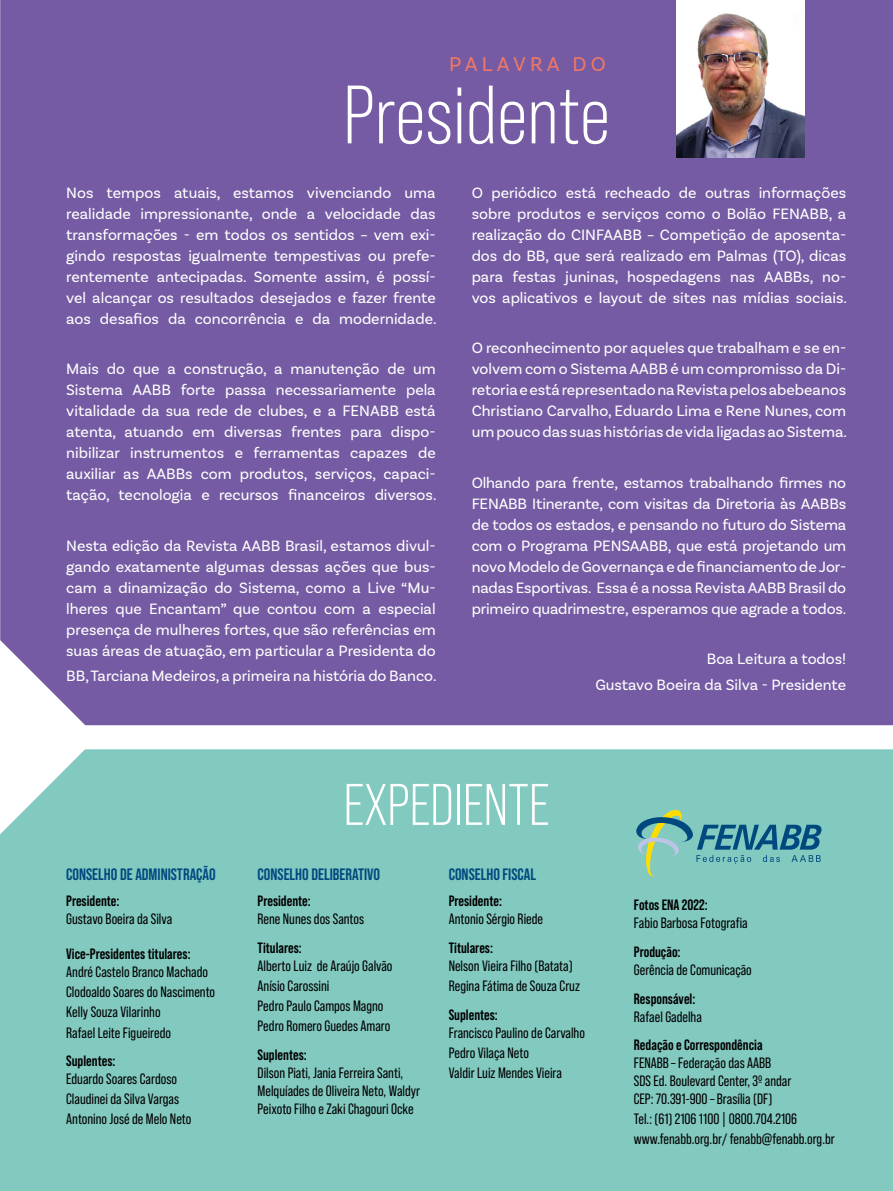
<style>
.page{position:relative;width:893px;height:1191px;background:#fff}
.page>*{position:absolute;margin:0;border:0;box-sizing:border-box;transform-origin:0 0}
.t1{font:82.5px "Bebas Neue Pro";color:#fff}
.t2{font:58.5px "Bebas Neue Pro";color:#fff}
.t3{font:21px "Basic Sans";letter-spacing:.2em;color:#ee7767}
.t4{font:700 16.5px "Bebas Neue Pro";color:#00497f}
.t5{font:15.75px/21px "Basic Sans";color:#fff;text-align:justify}
.t6{font:15px/20.1px "Bebas Neue Pro";color:#000}
.t7{font:700 15px "Bebas Neue Pro";color:#000}
</style>
<div class="page">
<div style="left:0;top:0;width:893px;height:725px;background:#745ba3"></div>
<div style="left:0;top:749px;width:893px;height:442px;background:#82c9c0"></div>
<svg style="left:636px;top:809px;width:185px;height:68px;background:#6fb2af"></svg>
<div style="left:676px;top:0;width:129px;height:34px;background:#fff"></div>
<img style="left:676px;top:13px;width:129px;height:145px">
<h3 class="t3" style="left:449px;top:51px;width:158px">PALAVRA DO</h3>
<h1 class="t1" style="left:343px;top:69px;width:268px">Presidente</h1>
<p class="t5" style="left:66px;top:182px;width:372px">Nos tempos atuais, estamos vivenciando uma realidade impressionante, onde a velocidade das transformações - em todos os sentidos – vem exi&shy;gindo respostas igualmente tempestivas ou prefe&shy;rentemente antecipadas. Somente assim, é possí&shy;vel alcançar os resultados desejados e fazer frente aos desafios da concorrência e da modernidade.</p>
<p class="t5" style="left:66px;top:358px;width:372px">Mais do que a construção, a manutenção de um Sistema AABB forte passa necessariamente pela vitalidade da sua rede de clubes, e a FENABB está atenta, atuando em diversas frentes para dispo&shy;nibilizar instrumentos e ferramentas capazes de auxiliar as AABBs com produtos, serviços, capaci&shy;tação, tecnologia e recursos financeiros diversos.</p>
<p class="t5" style="left:66px;top:535px;width:371px">Nesta edição da Revista AABB Brasil, estamos divul&shy;gando exatamente algumas dessas ações que bus&shy;cam a dinamização do Sistema, como a Live “Mu&shy;lheres que Encantam” que contou com a especial presença de mulheres fortes, que são referências em suas áreas de atuação, em particular a Presidenta do</p>
<p class="t5" style="left:66px;top:665px;width:372px">BB, Tarciana Medeiros, a primeira na história do Banco.</p>
<p class="t5" style="left:472px;top:182px;width:377px">O periódico está recheado de outras informações sobre produtos e serviços como o Bolão FENABB, a realização do CINFAABB – Competição de aposenta&shy;dos do BB, que será realizado em Palmas (TO), dicas para festas juninas, hospedagens nas AABBs, no&shy;vos aplicativos e layout de sites nas mídias sociais.</p>
<p class="t5" style="left:472px;top:337px;width:377px">O reconhecimento por aqueles que trabalham e se en&shy;volvem com o Sistema AABB é um compromisso da Di&shy;retoria e está representado na Revista pelos abebeanos Christiano Carvalho, Eduardo Lima e Rene Nunes, com um pouco das suas histórias de vida ligadas ao Sistema.</p>
<p class="t5" style="left:472px;top:472px;width:376px">Olhando para frente, estamos trabalhando firmes no FENABB Itinerante, com visitas da Diretoria às AABBs de todos os estados, e pensando no futuro do Sistema com o Programa PENSAABB, que está projetando um novo Modelo de Governança e de financiamento de Jor&shy;nadas Esportivas. Essa é a nossa Revista AABB Brasil do primeiro quadrimestre, esperamos que agrade a todos.</p>
<p class="t5" style="left:595px;top:646px;width:252px;line-height:25.2px;text-align:right">Boa Leitura a todos!<br>Gustavo Boeira da Silva - Presidente</p>
<p class="t4" style="left:66px;top:864px;width:151px">CONSELHO DE ADMINISTRAÇÃO</p>
<p class="t7" style="left:66px;top:892px;width:55px">Presidente:</p>
<p class="t6" style="left:66px;top:908px;width:108px">Gustavo Boeira da Silva</p>
<p class="t7" style="left:66px;top:945px;width:126px">Vice-Presidentes titulares:</p>
<p class="t6" style="left:66px;top:961px;width:150px">André Castelo Branco Machado<br>Clodoaldo Soares do Nascimento<br>Kelly Souza Vilarinho<br>Rafael Leite Figueiredo</p>
<p class="t7" style="left:66px;top:1052px;width:51px">Suplentes:</p>
<p class="t6" style="left:66px;top:1068px;width:127px">Eduardo Soares Cardoso<br>Claudinei da Silva Vargas<br>Antonino José de Melo Neto</p>
<h2 class="t2" style="left:343px;top:772px;width:207px">EXPEDIENTE</h2>
<p class="t4" style="left:258px;top:864px;width:124px">CONSELHO DELIBERATIVO</p>
<p class="t7" style="left:258px;top:892px;width:55px">Presidente:</p>
<p class="t6" style="left:258px;top:908px;width:108px">Rene Nunes dos Santos</p>
<p class="t7" style="left:258px;top:939px;width:46px">Titulares:</p>
<p class="t6" style="left:258px;top:955px;width:136px">Alberto Luiz de Araújo Galvão<br>Anísio Carossini<br>Pedro Paulo Campos Magno<br>Pedro Romero Guedes Amaro</p>
<p class="t7" style="left:258px;top:1046px;width:51px">Suplentes:</p>
<p class="t6" style="left:258px;top:1063px;width:164px;line-height:18px">Dilson Piati, Jania Ferreira Santi,<br>Melquíades de Oliveira Neto, Waldyr<br>Peixoto Filho e Zaki Chagouri Ocke</p>
<p class="t4" style="left:449px;top:864px;width:89px">CONSELHO FISCAL</p>
<p class="t7" style="left:449px;top:892px;width:55px">Presidente:</p>
<p class="t6" style="left:449px;top:908px;width:96px">Antonio Sérgio Riede</p>
<p class="t7" style="left:449px;top:939px;width:46px">Titulares:</p>
<p class="t6" style="left:449px;top:955px;width:133px">Nelson Vieira Filho (Batata)<br>Regina Fátima de Souza Cruz</p>
<p class="t7" style="left:449px;top:1005px;width:51px">Suplentes:</p>
<p class="t6" style="left:449px;top:1022px;width:138px">Francisco Paulino de Carvalho<br>Pedro Vilaça Neto<br>Valdir Luiz Mendes Vieira</p>
<p class="t7" style="left:634px;top:896px;width:75px">Fotos ENA 2022:</p>
<p class="t6" style="left:634px;top:913px;width:115px">Fabio Barbosa Fotografia</p>
<p class="t7" style="left:634px;top:943px;width:48px">Produção:</p>
<p class="t6" style="left:634px;top:959px;width:119px">Gerência de Comunicação</p>
<p class="t7" style="left:634px;top:989px;width:63px">Responsável:</p>
<p class="t6" style="left:634px;top:1006px;width:70px">Rafael Gadelha</p>
<p class="t7" style="left:634px;top:1036px;width:130px">Redação e Correspondência</p>
<p class="t6" style="left:634px;top:1053px;width:159px;line-height:18px">FENABB – Federação das AABB<br>SDS Ed. Boulevard Center, 3º andar<br>CEP: 70.391-900 – Brasília (DF)</p>
<p class="t6" style="left:634px;top:1109px;width:202px">Tel.: (61) 2106 1100 | 0800.704.2106 www.fenabb.org.br/ fenabb@fenabb.org.br</p>
</div>
